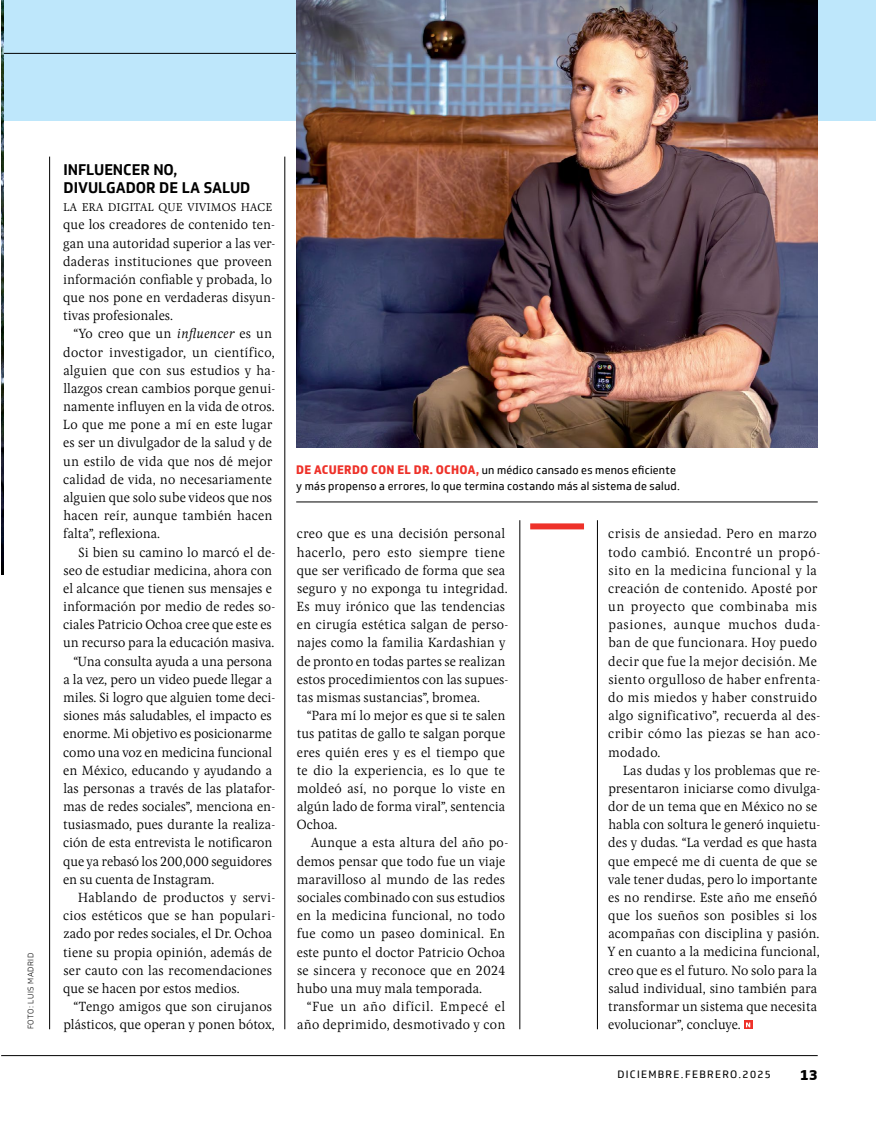
<style>
.page{position:relative;width:876px;height:1132px;background:#fff}
.page>*{position:absolute;margin:0;border:0;box-sizing:border-box;transform-origin:0 0}
.t1{font:700 15px/18.1px "Soleto";letter-spacing:-.005em;color:#000}
.t2{font:800 14.4px "Soleto";color:#000}
.t3{font:300 13.8px/18.1px "Pona W03";letter-spacing:.005em;color:#000}
.t4{font:300 13.8px/18.1px "Pona W03";letter-spacing:.025em;color:#000}
.t5{font:300 13.8px "Pona W03";letter-spacing:.035em;color:#000}
.t6{font:300 11.7px "Pona W03";letter-spacing:.01em;color:#000}
.t7{font:11.25px/15.6px "Soleto";letter-spacing:.025em;color:#000;scale:.95 1}
.t8{font:10.35px "Soleto";letter-spacing:.125em;color:#000}
.t9{font:300 7.8px "Soleto";letter-spacing:.06em;color:#000}
.s1{font-style:italic}
.s2{font-weight:800;font-size:12px;color:#ee3129}
</style>
<div class="page">
<div style="left:1px;top:0;width:875px;height:121px;background:#bee7fb"></div>
<hr style="left:1px;top:1054px;width:817px;height:1px;background:#000">
<hr style="left:1px;top:53px;width:817px;height:1px;background:#000">
<hr style="left:597px;top:520px;width:1px;height:508px;background:#000">
<hr style="left:285px;top:156px;width:1px;height:872px;background:#000">
<svg style="left:744px;top:1020px;width:8px;height:8px"></svg>
<svg style="left:746px;top:1022px;width:4px;height:4px"></svg>
<hr style="left:520px;top:520px;width:1px;height:508px;background:#000">
<div style="left:530px;top:523px;width:54px;height:6px;background:#ee3129"></div>
<img style="left:1px;top:0;width:2px;height:574px">
<img style="left:296px;top:0;width:522px;height:447px">
<hr style="left:296px;top:501px;width:522px;height:1px;background:#000">
<hr style="left:49px;top:156px;width:1px;height:872px;background:#000">
<p class="t9" style="left:26px;top:1028px;width:78px;rotate:-90deg">FOTO: LUIS MADRID</p>
<p class="t1" style="left:63px;top:160px;width:189px">INFLUENCER NO,<br>DIVULGADOR DE LA SALUD</p>
<p class="t6" style="left:63px;top:199px;width:210px">LA ERA DIGITAL QUE VIVIMOS HACE</p>
<p class="t3" style="left:63px;top:215px;width:214px">que los creadores de contenido ten&shy;gan una autoridad superior a las ver&shy;daderas instituciones que proveen información confiable y probada, lo que nos pone en verdaderas disyun&shy;tivas profesionales.</p>
<p class="t3" style="left:63px;top:324px;width:214px;text-indent:10px">“Yo creo que un <span class="s1">influencer</span> es un doctor investigador, un científico, alguien que con sus estudios y ha&shy;llazgos crean cambios porque genui&shy;namente influyen en la vida de otros.<br>Lo que me pone a mí en este lugar es ser un divulgador de la salud y de un estilo de vida que nos dé mejor calidad de vida, no necesariamente alguien que solo sube videos que nos hacen reír, aunque también hacen falta”, reflexiona.</p>
<p class="t3" style="left:79px;top:542px;width:198px">Si bien su camino lo marcó el de-</p>
<p class="t3" style="left:63px;top:560px;width:210px">seo de estudiar medicina, ahora con</p>
<p class="t3" style="left:63px;top:578px;width:210px">el alcance que tienen sus mensajes e</p>
<p class="t3" style="left:63px;top:596px;width:214px">información por medio de redes so-</p>
<p class="t3" style="left:63px;top:614px;width:210px">ciales Patricio Ochoa cree que este es</p>
<p class="t3" style="left:63px;top:633px;width:213px">un recurso para la educación masiva.</p>
<p class="t3" style="left:73px;top:651px;width:200px">“Una consulta ayuda a una persona</p>
<p class="t3" style="left:63px;top:669px;width:210px">a la vez, pero un video puede llegar a</p>
<p class="t3" style="left:63px;top:687px;width:214px">miles. Si logro que alguien tome deci-</p>
<p class="t3" style="left:63px;top:705px;width:210px">siones más saludables, el impacto es</p>
<p class="t3" style="left:63px;top:723px;width:210px">enorme. Mi objetivo es posicionarme</p>
<p class="t3" style="left:63px;top:742px;width:211px">como una voz en medicina funcional</p>
<p class="t3" style="left:63px;top:760px;width:210px">en México, educando y ayudando a</p>
<p class="t3" style="left:63px;top:778px;width:213px">las personas a través de las platafor-</p>
<p class="t3" style="left:63px;top:796px;width:214px">mas de redes sociales”, menciona en-</p>
<p class="t3" style="left:63px;top:814px;width:214px">tusiasmado, pues durante la realiza-</p>
<p class="t3" style="left:63px;top:832px;width:211px">ción de esta entrevista le notificaron</p>
<p class="t3" style="left:63px;top:851px;width:210px">que ya rebasó los 200,000 seguidores</p>
<p class="t3" style="left:63px;top:869px;width:153px">en su cuenta de Instagram.</p>
<p class="t3" style="left:78px;top:887px;width:199px">Hablando de productos y servi-</p>
<p class="t3" style="left:63px;top:905px;width:214px">cios estéticos que se han populari-</p>
<p class="t3" style="left:63px;top:923px;width:210px">zado por redes sociales, el Dr. Ochoa</p>
<p class="t3" style="left:63px;top:941px;width:210px">tiene su propia opinión, además de</p>
<p class="t3" style="left:63px;top:960px;width:210px">ser cauto con las recomendaciones</p>
<p class="t3" style="left:63px;top:978px;width:178px">que se hacen por estos medios.</p>
<p class="t3" style="left:73px;top:996px;width:200px">“Tengo amigos que son cirujanos</p>
<p class="t3" style="left:63px;top:1014px;width:213px">plásticos, que operan y ponen bótox,</p>
<p class="t7" style="left:296px;top:462px;width:405px"><span class="s2">DE ACUERDO CON EL DR. OCHOA,</span> un médico cansado es menos eficiente y más propenso a errores, lo que termina costando más al sistema de salud.</p>
<p class="t3" style="left:297px;top:524px;width:213px">creo que es una decisión personal hacerlo, pero esto siempre tiene que ser verificado de forma que sea seguro y no exponga tu integridad.<br>Es muy irónico que las tendencias en cirugía estética salgan de perso&shy;najes como la familia Kardashian y de pronto en todas partes se realizan estos procedimientos con las supues&shy;tas mismas sustancias”, bromea.</p>
<p class="t3" style="left:297px;top:705px;width:210px;text-align:justify;text-indent:10px">“Para mí lo mejor es que si te salen tus patitas de gallo te salgan porque eres quién eres y es el tiempo que te dio la experiencia, es lo que te moldeó así, no porque lo viste en algún lado de forma viral”, sentencia Ochoa.</p>
<p class="t3" style="left:297px;top:832px;width:213px;text-indent:14px">Aunque a esta altura del año po&shy;demos pensar que todo fue un viaje maravilloso al mundo de las redes sociales combinado con sus estudios en la medicina funcional, no todo fue como un paseo dominical. En este punto el doctor Patricio Ochoa se sincera y reconoce que en 2024 hubo una muy mala temporada.</p>
<p class="t5" style="left:307px;top:996px;width:200px">“Fue un año difícil. Empecé el</p>
<p class="t3" style="left:297px;top:1014px;width:210px">año deprimido, desmotivado y con</p>
<p class="t4" style="left:608px;top:524px;width:214px">crisis de ansiedad. Pero en marzo todo cambió. Encontré un propó&shy;sito en la medicina funcional y la creación de contenido. Aposté por un proyecto que combinaba mis pasiones, aunque muchos duda&shy;ban de que funcionara. Hoy puedo decir que fue la mejor decisión. Me siento orgulloso de haber enfrenta&shy;do mis miedos y haber construido algo significativo”, recuerda al des&shy;cribir cómo las piezas se han aco&shy;modado.</p>
<p class="t3" style="left:608px;top:760px;width:214px;text-indent:15px">Las dudas y los problemas que re&shy;presentaron iniciarse como divulga&shy;dor de un tema que en México no se habla con soltura le generó inquietu&shy;des y dudas. “La verdad es que hasta que empecé me di cuenta de que se vale tener dudas, pero lo importante es no rendirse. Este año me enseñó que los sueños son posibles si los acompañas con disciplina y pasión.<br>Y en cuanto a la medicina funcional, creo que es el futuro. No solo para la salud individual, sino también para transformar un sistema que necesita evolucionar”, concluye.</p>
<p class="t8" style="left:617px;top:1067px;width:155px">DICIEMBRE.FEBRERO.2025</p>
<p class="t2" style="left:800px;top:1064px;width:19px">13</p>
</div>
